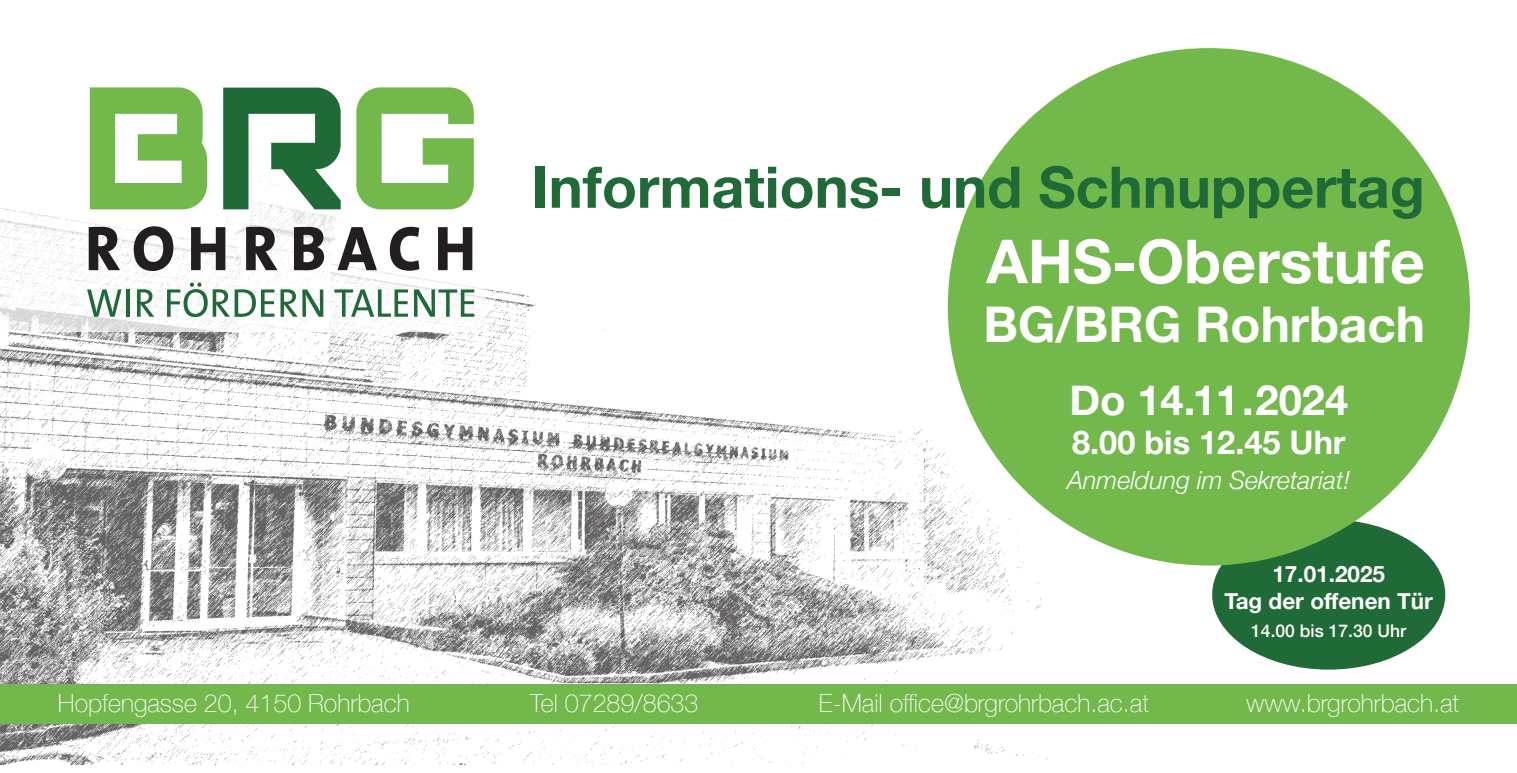
<style>
.page{position:relative;width:1517px;height:773px;background:#fff}
.page>*{position:absolute;margin:0;border:0;box-sizing:border-box;transform-origin:0 0}
.t1{font:700 60.75px "Helvetica Neue";color:#fff}
.t2{font:700 57.5px "Helvetica Neue";color:#1f6a37}
.t3{font:700 49.25px "Helvetica Neue";color:#fff}
.t4{font:700 41.75px "Helvetica Neue";color:#fff}
.t5{font:700 32.5px "Helvetica Neue";color:#fff}
.t6{font:100 25px "Helvetica Neue";color:#fff}
.t7{font:italic 300 25px "Helvetica Neue";color:#fff}
.t8{font:700 22.5px/27px "Helvetica Neue";color:#fff;text-align:center}
.t9{font:500 17.5px "Helvetica Neue";color:#fff}
</style>
<div class="page">
<img style="left:0;top:48px;width:1517px;height:716px">
<div style="left:0;top:77px;width:485px;height:255px;background:#fff"></div>
<div style="left:0;top:684px;width:1517px;height:39px;background:#72b84b"></div>
<div style="left:1212px;top:519px;width:233px;height:150px;background:#1f6a37;border-radius:50%"></div>
<div style="left:948px;top:48px;width:522px;height:517px;background:#72b84b;border-radius:50%"></div>
<svg style="left:90px;top:87px;width:117px;height:122px"></svg>
<svg style="left:223px;top:88px;width:118px;height:121px"></svg>
<svg style="left:356px;top:87px;width:118px;height:122px"></svg>
<svg style="left:87px;top:289px;width:34px;height:28px"></svg>
<hr style="left:126px;top:289px;width:4px;height:28px;background:#1f6a37">
<svg style="left:137px;top:289px;width:17px;height:28px"></svg>
<svg style="left:167px;top:282px;width:107px;height:35px"></svg>
<svg style="left:280px;top:289px;width:43px;height:28px"></svg>
<svg style="left:334px;top:289px;width:74px;height:28px"></svg>
<svg style="left:414px;top:289px;width:60px;height:28px"></svg>
<svg style="left:89px;top:227px;width:31px;height:43px"></svg>
<svg style="left:134px;top:226px;width:39px;height:45px"></svg>
<svg style="left:191px;top:227px;width:34px;height:43px"></svg>
<svg style="left:246px;top:227px;width:31px;height:43px"></svg>
<svg style="left:294px;top:227px;width:30px;height:43px"></svg>
<svg style="left:337px;top:227px;width:40px;height:43px"></svg>
<svg style="left:390px;top:227px;width:29px;height:44px"></svg>
<svg style="left:438px;top:227px;width:34px;height:43px"></svg>
<h2 class="t2" style="left:532px;top:142px;width:894px">Informations- und Schnuppertag</h2>
<h1 class="t1" style="left:986px;top:214px;width:440px">AHS-Oberstufe</h1>
<h3 class="t3" style="left:983px;top:286px;width:443px">BG/BRG Rohrbach</h3>
<h3 class="t4" style="left:1069px;top:367px;width:280px">Do 14.11.2024</h3>
<h3 class="t5" style="left:1072px;top:416px;width:275px">8.00 bis 12.45 Uhr</h3>
<p class="t7" style="left:1067px;top:460px;width:284px">Anmeldung im Sekretariat!</p>
<p class="t8" style="left:1224px;top:560px;width:210px">17.01.2025<br>Tag der offenen Tür</p>
<p class="t9" style="left:1251px;top:616px;width:156px">14.00 bis 17.30 Uhr</p>
<p class="t6" style="left:58px;top:684px;width:353px">Hopfengasse 20, 4150 Rohrbach</p>
<p class="t6" style="left:530px;top:684px;width:170px">Tel 07289/8633</p>
<p class="t6" style="left:819px;top:684px;width:331px">E-Mail office@brgrohrbach.ac.at</p>
<p class="t6" style="left:1246px;top:684px;width:214px">www.brgrohrbach.at</p>
</div>
